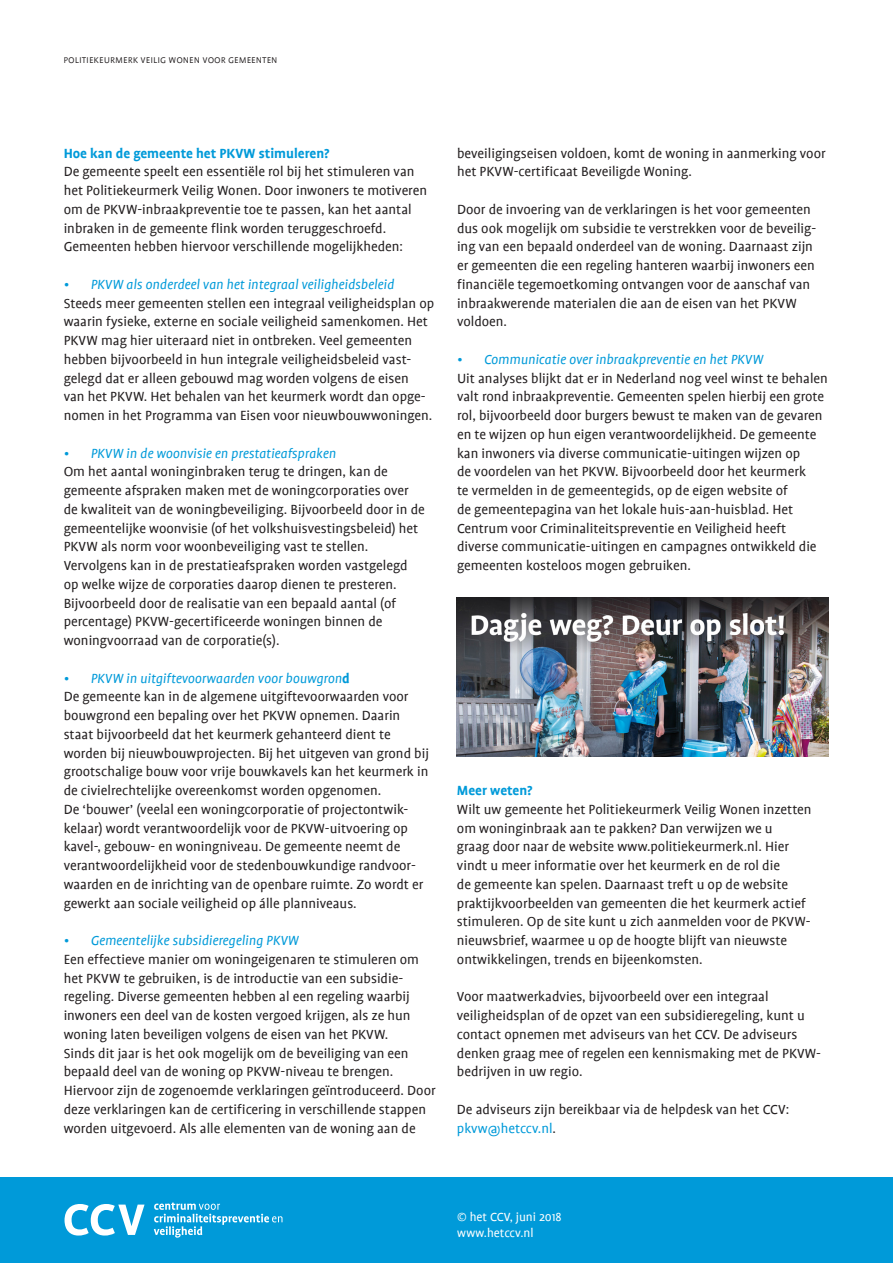
<style>
.page{position:relative;width:893px;height:1263px;background:#fff}
.page>*{position:absolute;margin:0;border:0;box-sizing:border-box;transform-origin:0 0}
.t1{font:15px/18.8px "Profile";color:#231f20}
.t2{font:italic 15px "Profile";color:#009ad9}
.t3{font:700 15px "Profile";color:#009ad9}
.t4{font:13.5px "Profile";color:#fff}
.t5{font:300 11.25px "Profile SC";color:#231f20}
.s1{font-weight:700;font-style:normal}
.s2{color:#009ad9}
.s3{font-weight:300}
</style>
<div class="page">
<div style="left:0;top:1178px;width:893px;height:85px;background:#009ad9"></div>
<svg style="left:65px;top:1204px;width:80px;height:31px"></svg>
<svg style="left:154px;top:1202px;width:128px;height:35px"></svg>
<img style="left:456px;top:597px;width:372px;height:160px">
<p class="t5" style="left:63px;top:54px;width:216px">politiekeurmerk veilig wonen voor gemeenten</p>
<p class="t3" style="left:64px;top:145px;width:267px">Hoe kan de gemeente het PKVW stimuleren?</p>
<p class="t1" style="left:64px;top:162px;width:365px">De gemeente speelt een essentiële rol bij het stimuleren van het Politiekeurmerk Veilig Wonen. Door inwoners te motiveren om de PKVW-inbraakpreventie toe te passen, kan het aantal inbraken in de gemeente flink worden teruggeschroefd.<br>Gemeenten hebben hiervoor verschillende mogelijkheden:</p>
<p class="t2" style="left:64px;top:276px;width:332px">• PKVW als onderdeel van het integraal veiligheidsbeleid</p>
<p class="t1" style="left:64px;top:294px;width:372px">Steeds meer gemeenten stellen een integraal veiligheidsplan op waarin fysieke, externe en sociale veiligheid samenkomen. Het PKVW mag hier uiteraard niet in ontbreken. Veel gemeenten hebben bijvoorbeeld in hun integrale veiligheidsbeleid vast-</p>
<p class="t1" style="left:64px;top:369px;width:347px">gelegd dat er alleen gebouwd mag worden volgens de eisen</p>
<p class="t1" style="left:64px;top:387px;width:370px">van het PKVW. Het behalen van het keurmerk wordt dan opge&shy;nomen in het Programma van Eisen voor nieuwbouwwoningen.</p>
<p class="t2" style="left:64px;top:445px;width:274px">• PKVW in de woonvisie en prestatieafspraken</p>
<p class="t1" style="left:64px;top:462px;width:363px">Om het aantal woninginbraken terug te dringen, kan de gemeente afspraken maken met de woningcorporaties over de kwaliteit van de woningbeveiliging. Bijvoorbeeld door in de gemeentelijke woonvisie (of het volkshuisvestingsbeleid) het PKVW als norm voor woonbeveiliging vast te stellen.</p>
<p class="t1" style="left:64px;top:556px;width:345px">Vervolgens kan in de prestatieafspraken worden vastgelegd op welke wijze de corporaties daarop dienen te presteren.<br>Bijvoorbeeld door de realisatie van een bepaald aantal (of percentage) PKVW-gecertificeerde woningen binnen de woningvoorraad van de corporatie(s).</p>
<p class="t2" style="left:64px;top:670px;width:288px">• PKVW in uitgiftevoorwaarden voor bouwgron<span class="s1">d</span></p>
<p class="t1" style="left:64px;top:687px;width:367px">De gemeente kan in de algemene uitgiftevoorwaarden voor bouwgrond een bepaling over het PKVW opnemen. Daarin staat bijvoorbeeld dat het keurmerk gehanteerd dient te worden bij nieuwbouwprojecten. Bij het uitgeven van grond bij grootschalige bouw voor vrije bouwkavels kan het keurmerk in de civielrechtelijke overeenkomst worden opgenomen.</p>
<p class="t1" style="left:64px;top:800px;width:361px">De ‘bouwer’ (veelal een woningcorporatie of projectontwik&shy;kelaar) wordt verantwoordelijk voor de PKVW-uitvoering op kavel-, gebouw- en woningniveau. De gemeente neemt de verantwoordelijkheid voor de stedenbouwkundige randvoor&shy;waarden en de inrichting van de openbare ruimte. Zo wordt er gewerkt aan sociale veiligheid op álle planniveaus.</p>
<p class="t2" style="left:64px;top:933px;width:237px">• Gemeentelijke subsidieregeling PKVW</p>
<p class="t1" style="left:64px;top:950px;width:357px">Een effectieve manier om woningeigenaren te stimuleren om het PKVW te gebruiken, is de introductie van een subsidie&shy;regeling. Diverse gemeenten hebben al een regeling waarbij inwoners een deel van de kosten vergoed krijgen, als ze hun woning laten beveiligen volgens de eisen van het PKVW.</p>
<p class="t1" style="left:64px;top:1044px;width:374px">Sinds dit jaar is het ook mogelijk om de beveiliging van een bepaald deel van de woning op PKVW-niveau te brengen.<br>Hiervoor zijn de zogenoemde verklaringen geïntroduceerd. Door deze verklaringen kan de certificering in verschillende stappen worden uitgevoerd. Als alle elementen van de woning aan de</p>
<p class="t1" style="left:457px;top:144px;width:370px">beveiligingseisen voldoen, komt de woning in aanmerking voor het PKVW-certificaat Beveiligde Woning.</p>
<p class="t1" style="left:457px;top:200px;width:361px">Door de invoering van de verklaringen is het voor gemeenten dus ook mogelijk om subsidie te verstrekken voor de beveilig&shy;ing van een bepaald onderdeel van de woning. Daarnaast zijn er gemeenten die een regeling hanteren waarbij inwoners een financiële tegemoetkoming ontvangen voor de aanschaf van inbraakwerende materialen die aan de eisen van het PKVW voldoen.</p>
<p class="t2" style="left:457px;top:351px;width:308px">• Communicatie over inbraakpreventie en het PKVW</p>
<p class="t1" style="left:457px;top:369px;width:372px">Uit analyses blijkt dat er in Nederland nog veel winst te behalen valt rond inbraakpreventie. Gemeenten spelen hierbij een grote rol, bijvoorbeeld door burgers bewust te maken van de gevaren en te wijzen op hun eigen verantwoordelijkheid. De gemeente kan inwoners via diverse communicatie-uitingen wijzen op<br>de voordelen van het PKVW. Bijvoorbeeld door het keurmerk<br>te vermelden in de gemeentegids, op de eigen website of<br>de gemeentepagina van het lokale huis-aan-huisblad. Het Centrum voor Criminaliteitspreventie en Veiligheid heeft diverse communicatie-uitingen en campagnes ontwikkeld die gemeenten kosteloos mogen gebruiken.</p>
<p class="t3" style="left:457px;top:782px;width:77px">Meer weten?</p>
<p class="t1" style="left:457px;top:800px;width:356px">Wilt uw gemeente het Politiekeurmerk Veilig Wonen inzetten om woninginbraak aan te pakken? Dan verwijzen we u<br>graag door naar de website www.politiekeurmerk.nl. Hier vindt u meer informatie over het keurmerk en de rol die<br>de gemeente kan spelen. Daarnaast treft u op de website praktijkvoorbeelden van gemeenten die het keurmerk actief stimuleren. Op de site kunt u zich aanmelden voor de PKVW&shy;nieuwsbrief, waarmee u op de hoogte blijft van nieuwste ontwikkelingen, trends en bijeenkomsten.</p>
<p class="t1" style="left:457px;top:987px;width:366px">Voor maatwerkadvies, bijvoorbeeld over een integraal veiligheidsplan of de opzet van een subsidieregeling, kunt u contact opnemen met adviseurs van het CCV. De adviseurs denken graag mee of regelen een kennismaking met de PKVW&shy;bedrijven in uw regio.</p>
<p class="t1" style="left:457px;top:1100px;width:334px">De adviseurs zijn bereikbaar via de helpdesk van het CCV: <span class="s2">pkvw@hetccv.nl</span>.</p>
<p class="t4" style="left:457px;top:1210px;width:106px"><span class="s3">©</span> het CCV, juni 2018</p>
<p class="t4" style="left:457px;top:1226px;width:78px">www.hetccv.nl</p>
</div>
